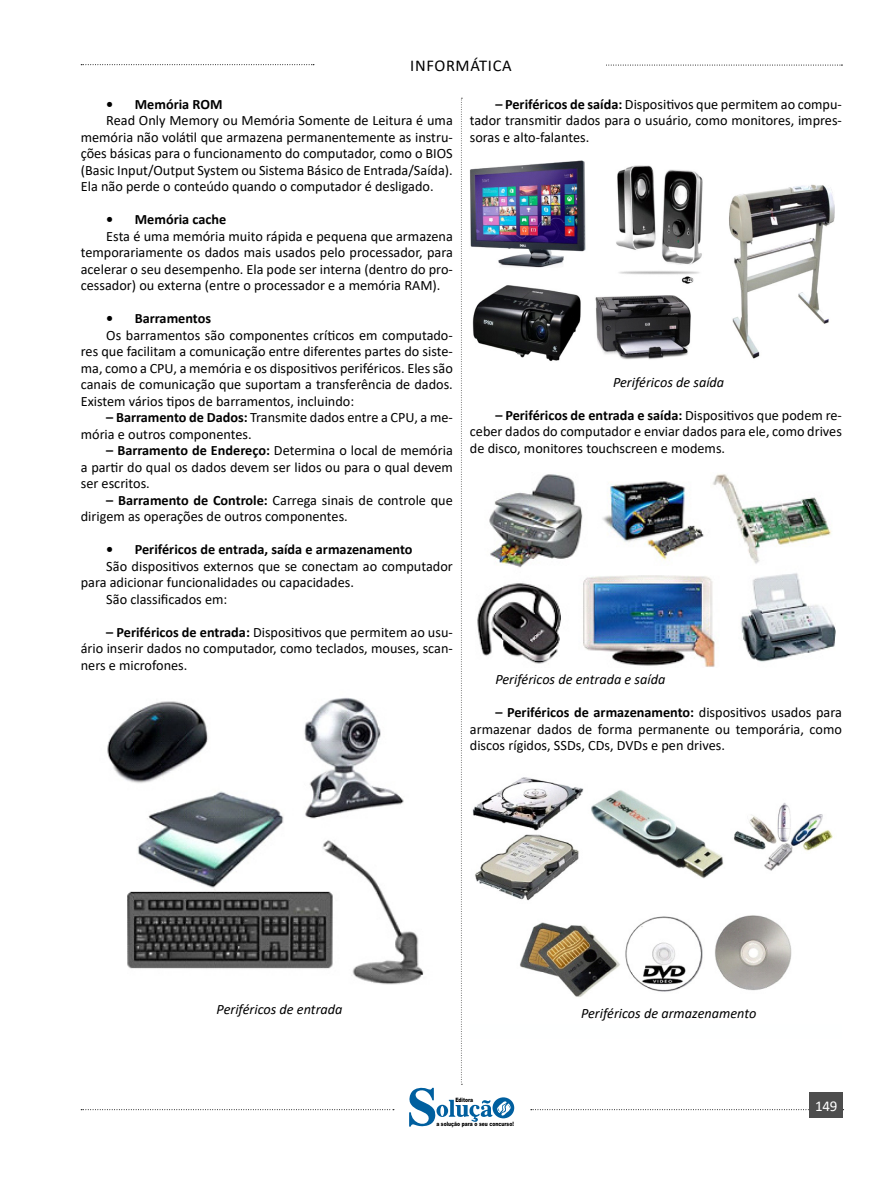
<style>
.page{position:relative;width:893px;height:1191px;background:#fff}
.page>*{position:absolute;margin:0;border:0;box-sizing:border-box;transform-origin:0 0}
.t1{font:16.5px "Calibri";letter-spacing:.04em;color:#000}
.t2{font:15px "Calibri";color:#fff}
.t3{font:14.25px/16.5px "Calibri";color:#000;text-align:justify}
.FONT_REF{font:italic 14.25px "Calibri";color:#000}
.t4{font:700 14.25px "Calibri";color:#000}
.t5{font:900 6px "Arial";color:#000;scale:.76 1}
.s1{font-weight:700}
</style>
<div class="page">
<svg style="left:81px;top:64px;width:233px;height:1px"></svg>
<svg style="left:606px;top:65px;width:236px;height:1px"></svg>
<svg style="left:81px;top:1109px;width:313px;height:1px"></svg>
<svg style="left:531px;top:1109px;width:313px;height:1px"></svg>
<div style="left:810px;top:1092px;width:33px;height:26px;background:#4d4d4d"></div>
<svg style="left:409px;top:98px;width:105px;height:1029px"></svg>
<img style="left:107px;top:689px;width:345px;height:308px">
<div style="left:470px;top:1024px;width:372px;height:14px;background:#feffff"></div>
<img style="left:469px;top:161px;width:366px;height:209px">
<img style="left:476px;top:472px;width:360px;height:196px">
<img style="left:472px;top:770px;width:361px;height:231px">
<p class="t1" style="left:410px;top:54px;width:103px">INFORMÁTICA</p>
<p class="t4" style="left:106px;top:94px;width:118px">• Memória ROM</p>
<p class="t3" style="left:81px;top:112px;width:374px;text-indent:26px">Read Only Memory ou Memória Somente de Leitura é uma memória não volátil que armazena permanentemente as instru&shy;ções básicas para o funcionamento do computador, como o BIOS (Basic Input/Output System ou Sistema Básico de Entrada/Saída).<br>Ela não perde o conteúdo quando o computador é desligado.</p>
<p class="t4" style="left:106px;top:209px;width:121px">• Memória cache</p>
<p class="t3" style="left:81px;top:227px;width:374px;text-indent:26px">Esta é uma memória muito rápida e pequena que armazena temporariamente os dados mais usados pelo processador, para acelerar o seu desempenho. Ela pode ser interna (dentro do pro&shy;cessador) ou externa (entre o processador e a memória RAM).</p>
<p class="t4" style="left:106px;top:308px;width:106px">• Barramentos</p>
<p class="t3" style="left:81px;top:326px;width:374px;text-indent:26px">Os barramentos são componentes críticos em computado&shy;res que facilitam a comunicação entre diferentes partes do siste&shy;ma, como a CPU, a memória e os dispositivos periféricos. Eles são canais de comunicação que suportam a transferência de dados.<br>Existem vários tipos de barramentos, incluindo:</p>
<p class="t3" style="left:81px;top:409px;width:374px;text-indent:26px"><span class="s1">– Barramento de Dados:</span> Transmite dados entre a CPU, a me&shy;mória e outros componentes.</p>
<p class="t3" style="left:81px;top:442px;width:374px;text-indent:26px"><span class="s1">– Barramento de Endereço:</span> Determina o local de memória a partir do qual os dados devem ser lidos ou para o qual devem ser escritos.</p>
<p class="t3" style="left:81px;top:491px;width:374px;text-indent:26px"><span class="s1">– Barramento de Controle:</span> Carrega sinais de controle que dirigem as operações de outros componentes.</p>
<p class="t4" style="left:106px;top:539px;width:308px">• Periféricos de entrada, saída e armazenamento</p>
<p class="t3" style="left:81px;top:557px;width:374px;text-indent:26px">São dispositivos externos que se conectam ao computador para adicionar funcionalidades ou capacidades.</p>
<p class="t3" style="left:106px;top:590px;width:123px">São classificados em:</p>
<p class="t3" style="left:81px;top:623px;width:374px;text-indent:26px"><span class="s1">– Periféricos de entrada:</span> Dispositivos que permitem ao usu&shy;ário inserir dados no computador, como teclados, mouses, scan&shy;ners e microfones.</p>
<p class="t3" style="left:470px;top:95px;width:374px;text-indent:26px"><span class="s1">– Periféricos de saída:</span> Dispositivos que permitem ao compu&shy;tador transmitir dados para o usuário, como monitores, impres&shy;soras e alto-falantes.</p>
<p class="FONT_REF" style="left:613px;top:372px;width:113px">Periféricos de saída</p>
<p class="t3" style="left:470px;top:406px;width:374px;text-indent:26px"><span class="s1">– Periféricos de entrada e saída:</span> Dispositivos que podem re&shy;ceber dados do computador e enviar dados para ele, como drives de disco, monitores touchscreen e modems.</p>
<p class="FONT_REF" style="left:495px;top:670px;width:172px">Periféricos de entrada e saída</p>
<p class="t3" style="left:470px;top:704px;width:374px;text-indent:26px"><span class="s1">– Periféricos de armazenamento:</span> dispositivos usados para armazenar dados de forma permanente ou temporária, como discos rígidos, SSDs, CDs, DVDs e pen drives.</p>
<p class="FONT_REF" style="left:217px;top:999px;width:127px">Periféricos de entrada</p>
<p class="FONT_REF" style="left:581px;top:1003px;width:177px">Periféricos de armazenamento</p>
<p class="t5" style="left:455px;top:1095px;width:25px">Editora</p>
<p class="t5" style="left:436px;top:1119px;width:103px">a solução para o seu concurso!</p>
<p class="t2" style="left:815px;top:1095px;width:24px">149</p>
</div>
